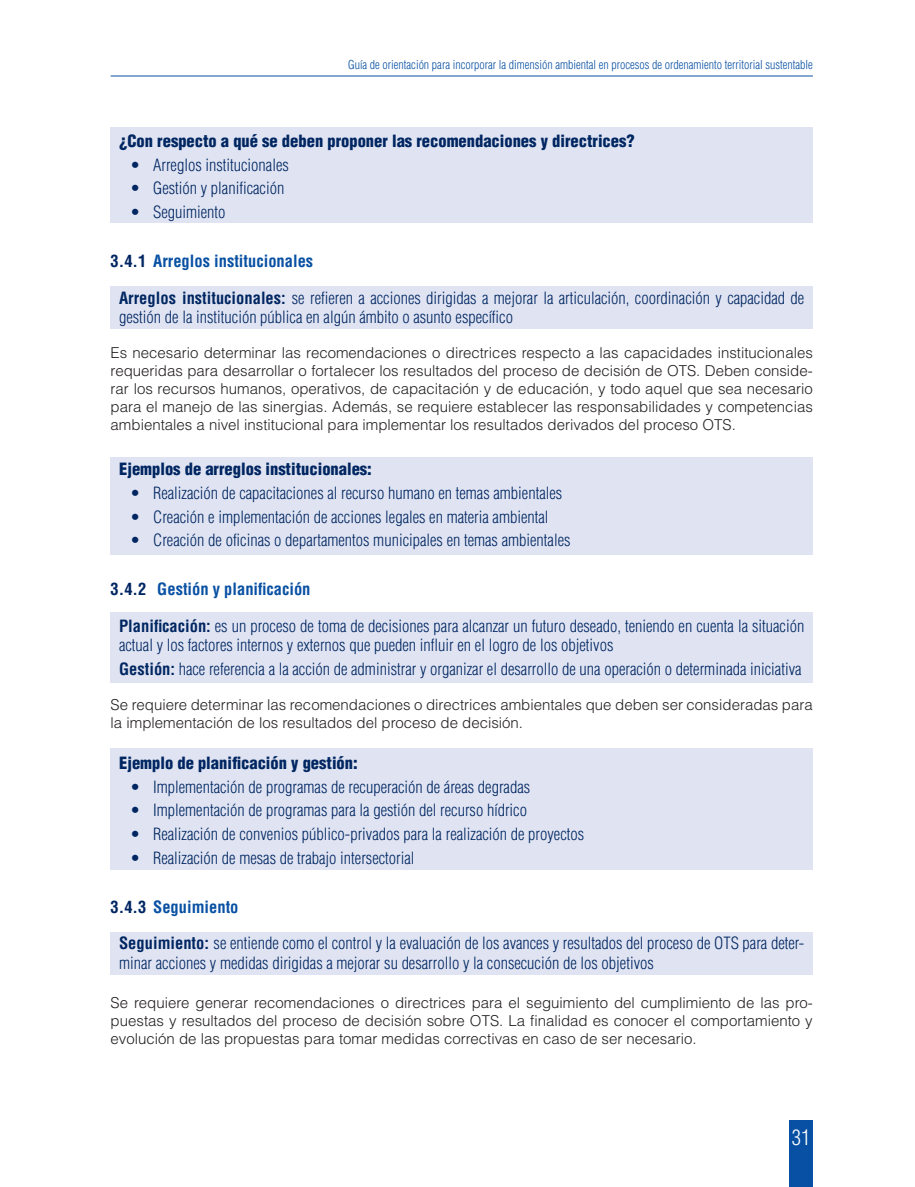
<style>
.page{position:relative;width:915px;height:1187px;background:#fff}
.page>*{position:absolute;margin:0;border:0;box-sizing:border-box;transform-origin:0 0}
.t1{font:300 condensed 21px "Helvetica LT Std";color:#fff}
.t2{font:300 condensed 16.5px/19.5px "Helvetica LT Std";color:#002662}
.t3{font:900 condensed 16.5px "Helvetica LT Std";color:#002662}
.t4{font:700 condensed 16.5px "Helvetica LT Std";color:#0850a3}
.t5{font:300 15px/18px "Helvetica LT Std";color:#231f20;text-align:justify}
.t6{font:300 condensed 12px "Helvetica LT Std";color:#0850a3}
.s1{font-weight:700}
.s2{color:#002662}
</style>
<div class="page">
<hr style="left:111px;top:76px;width:701px;height:1px;background:#0850a3">
<div style="left:789px;top:1119px;width:23px;height:67px;background:#0850a3"></div>
<div style="left:111px;top:128px;width:701px;height:95px;background:#e0e4f2"></div>
<div style="left:111px;top:286px;width:701px;height:43px;background:#e0e4f2"></div>
<div style="left:111px;top:931px;width:701px;height:43px;background:#e0e4f2"></div>
<div style="left:111px;top:457px;width:701px;height:97px;background:#e0e4f2"></div>
<div style="left:111px;top:612px;width:701px;height:70px;background:#e0e4f2"></div>
<div style="left:111px;top:748px;width:701px;height:122px;background:#e0e4f2"></div>
<p class="t6" style="left:348px;top:57px;width:466px">Guía de orientación para incorporar la dimensión ambiental en procesos de ordenamiento territorial sustentable</p>
<p class="t3" style="left:119px;top:130px;width:517px">¿Con respecto a qué se deben proponer las recomendaciones y directrices?</p>
<p class="t2" style="left:132px;top:155px;width:158px"><span class="s1">•</span> Arreglos institucionales</p>
<p class="t2" style="left:132px;top:179px;width:154px"><span class="s1">•</span> Gestión y planificación</p>
<p class="t2" style="left:132px;top:202px;width:95px"><span class="s1">•</span> Seguimiento</p>
<p class="t4" style="left:111px;top:251px;width:204px"><span class="s2">3.4.1</span> Arreglos institucionales</p>
<p class="t2" style="left:119px;top:288px;width:686px"><span class="s1">Arreglos institucionales:</span> se refieren a acciones dirigidas a mejorar la articulación, coordinación y capacidad de gestión de la institución pública en algún ámbito o asunto específico</p>
<p class="t5" style="left:111px;top:343px;width:703px">Es necesario determinar las recomendaciones o directrices respecto a las capacidades institucionales requeridas para desarrollar o fortalecer los resultados del proceso de decisión de OTS. Deben conside&shy;rar los recursos humanos, operativos, de capacitación y de educación, y todo aquel que sea necesario para el manejo de las sinergias. Además, se requiere establecer las responsabilidades y competencias ambientales a nivel institucional para implementar los resultados derivados del proceso OTS.</p>
<p class="t3" style="left:119px;top:458px;width:254px">Ejemplos de arreglos institucionales:</p>
<p class="t2" style="left:132px;top:483px;width:431px"><span class="s1">•</span> Realización de capacitaciones al recurso humano en temas ambientales</p>
<p class="t2" style="left:132px;top:507px;width:418px"><span class="s1">•</span> Creación e implementación de acciones legales en materia ambiental</p>
<p class="t2" style="left:132px;top:530px;width:440px"><span class="s1">•</span> Creación de oficinas o departamentos municipales en temas ambientales</p>
<p class="t4" style="left:111px;top:579px;width:201px"><span class="s2">3.4.2</span> Gestión y planificación</p>
<p class="t2" style="left:119px;top:616px;width:686px"><span class="s1">Planificación:</span> es un proceso de toma de decisiones para alcanzar un futuro deseado, teniendo en cuenta la situación actual y los factores internos y externos que pueden influir en el logro de los objetivos</p>
<p class="t2" style="left:119px;top:659px;width:683px"><span class="s1">Gestión:</span> hace referencia a la acción de administrar y organizar el desarrollo de una operación o determinada iniciativa</p>
<p class="t5" style="left:111px;top:695px;width:703px">Se requiere determinar las recomendaciones o directrices ambientales que deben ser consideradas para la implementación de los resultados del proceso de decisión.</p>
<p class="t3" style="left:119px;top:752px;width:240px">Ejemplo de planificación y gestión:</p>
<p class="t2" style="left:132px;top:776px;width:399px"><span class="s1">•</span> Implementación de programas de recuperación de áreas degradas</p>
<p class="t2" style="left:132px;top:800px;width:396px"><span class="s1">•</span> Implementación de programas para la gestión del recurso hídrico</p>
<p class="t2" style="left:132px;top:824px;width:453px"><span class="s1">•</span> Realización de convenios público-privados para la realización de proyectos</p>
<p class="t2" style="left:132px;top:848px;width:284px"><span class="s1">•</span> Realización de mesas de trabajo intersectorial</p>
<p class="t4" style="left:111px;top:896px;width:129px"><span class="s2">3.4.3</span> Seguimiento</p>
<p class="t2" style="left:119px;top:933px;width:686px"><span class="s1">Seguimiento:</span> se entiende como el control y la evaluación de los avances y resultados del proceso de OTS para deter&shy;minar acciones y medidas dirigidas a mejorar su desarrollo y la consecución de los objetivos</p>
<p class="t5" style="left:111px;top:993px;width:703px">Se requiere generar recomendaciones o directrices para el seguimiento del cumplimiento de las pro&shy;puestas y resultados del proceso de decisión sobre OTS. La finalidad es conocer el comportamiento y evolución de las propuestas para tomar medidas correctivas en caso de ser necesario.</p>
<p class="t1" style="left:791px;top:1123px;width:20px">31</p>
</div>
